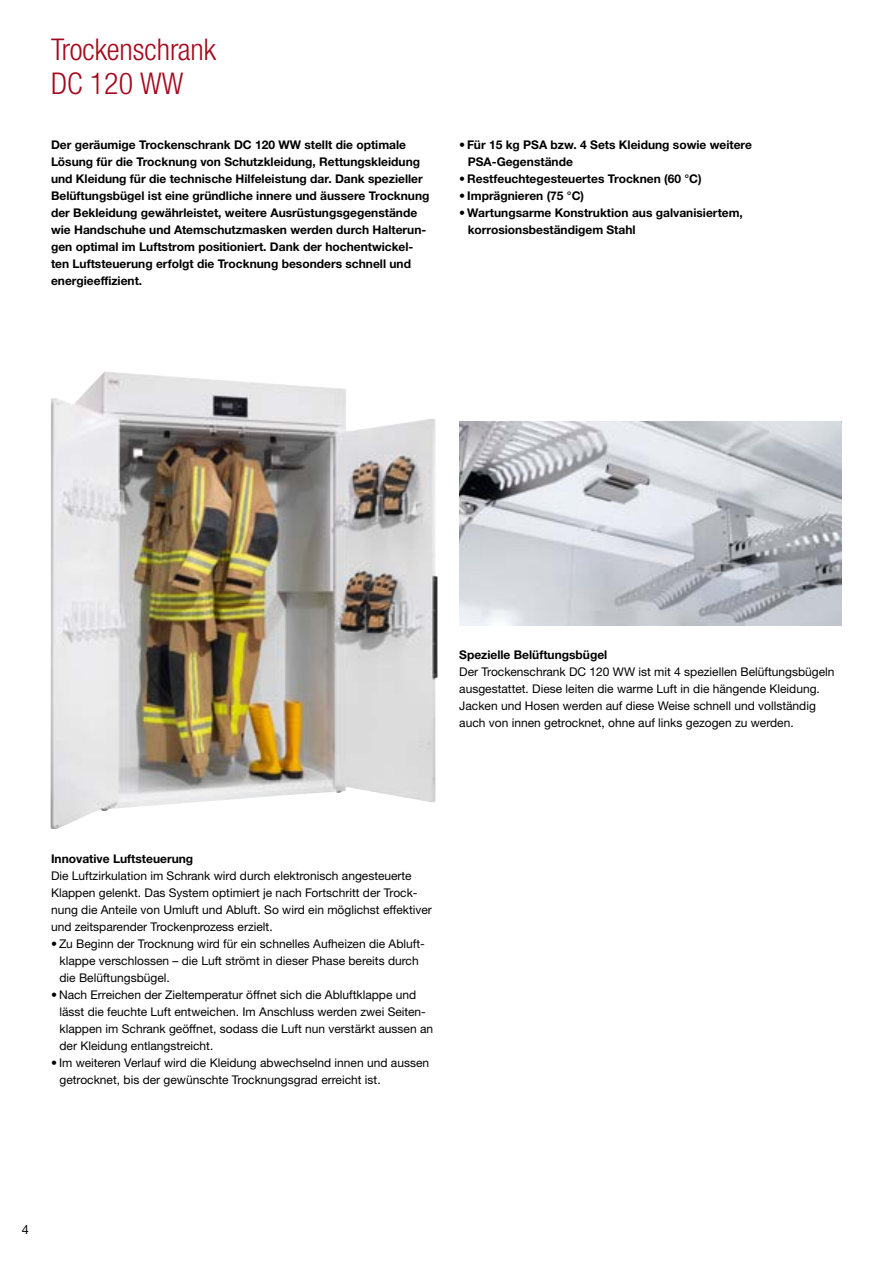
<style>
.page{position:relative;width:893px;height:1263px;background:#fff}
.page>*{position:absolute;margin:0;border:0;box-sizing:border-box;transform-origin:0 0}
.t1{font:300 condensed 30px/34px "Helvetica Neue LTW1 G";color:#a6081d}
.t2{font:12.75px "Helvetica Neue LTW1 G";color:#000}
.t3{font:12px/17px "Helvetica Neue LTW1 G";color:#000}
.t4{font:700 12px/17px "Helvetica Neue LTW1 G";color:#000}
.s1{font-weight:400}
</style>
<div class="page">
<img style="left:50px;top:371px;width:388px;height:458px">
<img style="left:459px;top:421px;width:383px;height:204px">
<h1 class="t1" style="left:51px;top:32px;width:167px">Trockenschrank<br>DC 120 WW</h1>
<p class="t4" style="left:51px;top:136px;width:380px">Der geräumige Trockenschrank DC 120 WW stellt die optimale Lösung für die Trocknung von Schutzkleidung, Rettungskleidung und Kleidung für die technische Hilfeleistung dar. Dank spezieller Belüftungsbügel ist eine gründliche innere und äussere Trocknung der Bekleidung gewährleistet, weitere Ausrüstungsgegenstände wie Handschuhe und Atemschutzmasken werden durch Halterun&shy;gen optimal im Luftstrom positioniert. Dank der hochentwickel&shy;ten Luftsteuerung erfolgt die Trocknung besonders schnell und energieeffizient.</p>
<p class="t4" style="left:468px;top:136px;width:286px;text-indent:-9px"><span class="s1">•</span> Für 15 kg PSA bzw. 4 Sets Kleidung sowie weitere<br>PSA-Gegenstände</p>
<p class="t4" style="left:459px;top:170px;width:244px"><span class="s1">•</span> Restfeuchtegesteuertes Trocknen (60 °C)</p>
<p class="t4" style="left:459px;top:187px;width:126px"><span class="s1">•</span> Imprägnieren (75 °C)</p>
<p class="t4" style="left:468px;top:204px;width:277px;text-indent:-9px"><span class="s1">•</span> Wartungsarme Konstruktion aus galvanisiertem, korrosionsbeständigem Stahl</p>
<p class="t4" style="left:459px;top:646px;width:150px">Spezielle Belüftungsbügel</p>
<p class="t3" style="left:459px;top:663px;width:377px">Der Trockenschrank DC 120 WW ist mit 4 speziellen Belüftungsbügeln ausgestattet. Diese leiten die warme Luft in die hängende Kleidung.<br>Jacken und Hosen werden auf diese Weise schnell und vollständig auch von innen getrocknet, ohne auf links gezogen zu werden.</p>
<p class="t4" style="left:51px;top:850px;width:144px">Innovative Luftsteuerung</p>
<p class="t3" style="left:51px;top:867px;width:382px">Die Luftzirkulation im Schrank wird durch elektronisch angesteuerte Klappen gelenkt. Das System optimiert je nach Fortschritt der Trock&shy;nung die Anteile von Umluft und Abluft. So wird ein möglichst effektiver und zeitsparender Trockenprozess erzielt.</p>
<p class="t3" style="left:60px;top:935px;width:367px;text-indent:-9px">• Zu Beginn der Trocknung wird für ein schnelles Aufheizen die Abluft&shy;klappe verschlossen – die Luft strömt in dieser Phase bereits durch die Belüftungsbügel.</p>
<p class="t3" style="left:60px;top:986px;width:375px;text-indent:-9px">• Nach Erreichen der Zieltemperatur öffnet sich die Abluftklappe und lässt die feuchte Luft entweichen. Im Anschluss werden zwei Seiten&shy;klappen im Schrank geöffnet, sodass die Luft nun verstärkt aussen an der Kleidung entlangstreicht.</p>
<p class="t3" style="left:60px;top:1054px;width:371px;text-indent:-9px">• Im weiteren Verlauf wird die Kleidung abwechselnd innen und aussen getrocknet, bis der gewünschte Trocknungsgrad erreicht ist.</p>
<p class="t2" style="left:22px;top:1221px;width:9px">4</p>
</div>
